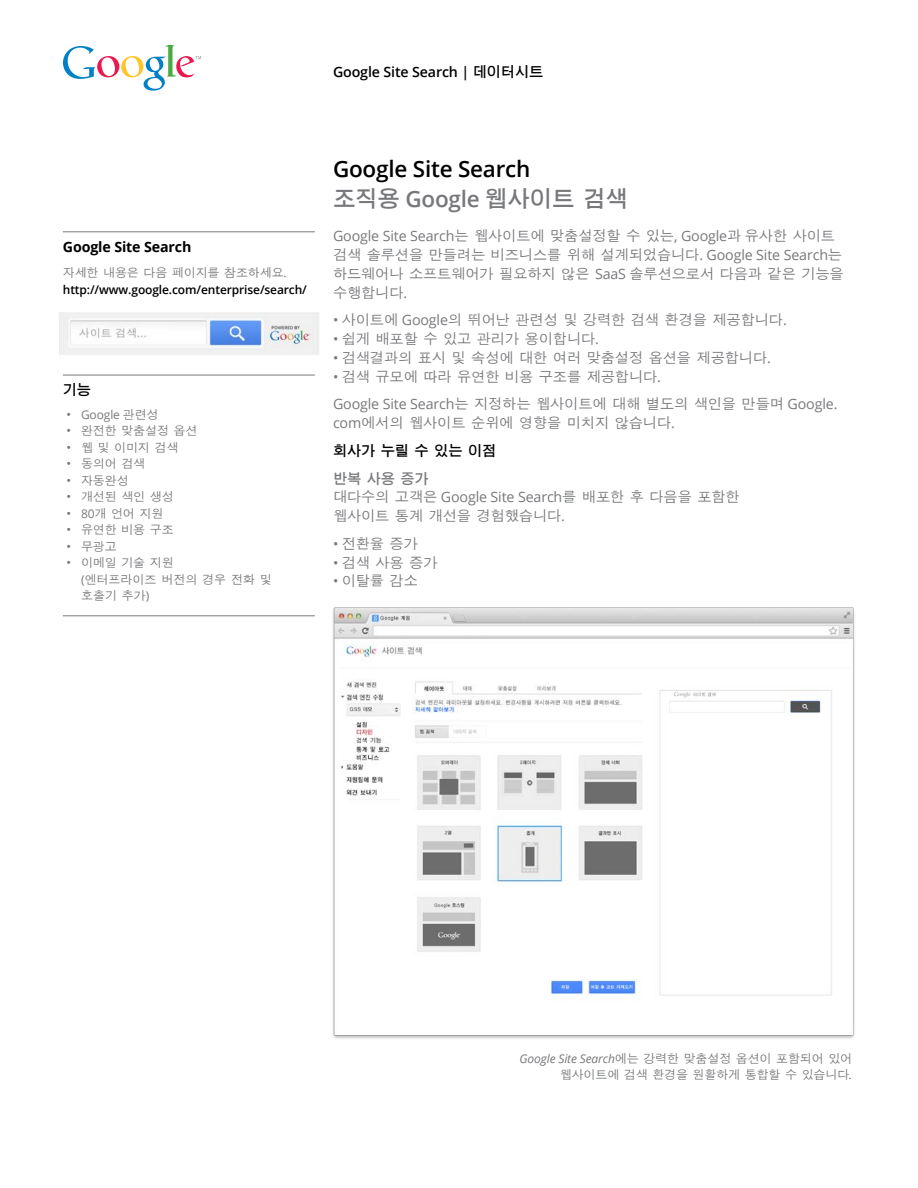
<style>
.page{position:relative;width:918px;height:1188px;background:#fff}
.page>*{position:absolute;margin:0;border:0;box-sizing:border-box;transform-origin:0 0}
.t1{font:600 22.5px "Open Sans";letter-spacing:-.01em;color:#000}
.t2{font:600 22.5px "SM Gothic Std";letter-spacing:-.01em;color:#77787b}
.t3{font:500 14.25px/18.8px "SM Gothic Std";letter-spacing:-.01em;color:#77787b}
.t4{font:14.25px "Open Sans";letter-spacing:-.01em;color:#77787b}
.t5{font:600 14.25px "Open Sans";letter-spacing:-.01em;color:#000}
.t6{font:700 14.25px "Open Sans";letter-spacing:-.01em;color:#000}
.t7{font:600 14.25px "SM Gothic Std";color:#000}
.t8{font:500 12px/16.5px "SM Gothic Std";letter-spacing:-.01em;color:#77787b;text-align:right}
.t9{font:600 12px "Open Sans";letter-spacing:-.01em;color:#000}
.t10{font:12px "Open Sans";letter-spacing:-.01em;color:#77787b}
.s1{font-family:"SM Gothic Std"}
.s2{font-family:"Open Sans";font-weight:400}
.s3{font-family:"SM Gothic Std";font-weight:500}
.s4{font-family:"Open Sans"}
.s5{font-weight:600;color:#000}
.s6{font-weight:600}
.s7{font-family:"Open Sans";font-weight:400;font-style:italic}
</style>
<div class="page">
<svg style="left:63px;top:45px;width:138px;height:46px"></svg>
<img style="left:333px;top:607px;width:522px;height:432px">
<hr style="left:63px;top:232px;width:252px;height:1px;background:#77787b">
<hr style="left:63px;top:375px;width:252px;height:1px;background:#77787b">
<hr style="left:63px;top:616px;width:252px;height:1px;background:#77787b">
<img style="left:59px;top:312px;width:260px;height:43px">
<p class="t5" style="left:333px;top:62px;width:212px">Google Site Search | <span class="s1">데이터시트</span></p>
<p class="t6" style="left:63px;top:236px;width:130px">Google Site Search</p>
<p class="t8" style="left:63px;top:265px;width:225px">자세한 내용은 다음 페이지를 참조하세요<span class="s2">.</span></p>
<p class="t9" style="left:63px;top:281px;width:246px">http://www.google.com/enterprise/search/</p>
<p class="t7" style="left:63px;top:382px;width:30px">기능</p>
<p class="t10" style="left:63px;top:406px;width:97px"><span class="s3">•</span> Google <span class="s3">관련성</span></p>
<p class="t8" style="left:63px;top:423px;width:136px">• 완전한 맞춤설정 옵션</p>
<p class="t8" style="left:63px;top:440px;width:117px">• 웹 및 이미지 검색</p>
<p class="t8" style="left:63px;top:456px;width:84px">• 동의어 검색</p>
<p class="t8" style="left:63px;top:473px;width:67px">• 자동완성</p>
<p class="t8" style="left:63px;top:489px;width:112px">• 개선된 색인 생성</p>
<p class="t8" style="left:63px;top:506px;width:102px">• <span class="s2">80</span>개 언어 지원</p>
<p class="t8" style="left:63px;top:522px;width:112px">• 유연한 비용 구조</p>
<p class="t8" style="left:63px;top:539px;width:55px">• 무광고</p>
<p class="t8" style="left:81px;top:555px;width:192px;text-align:left;text-indent:-18px">• 이메일 기술 지원<br><span class="s2">(</span>엔터프라이즈 버전의 경우 전화 및 호출기 추가<span class="s2">)</span></p>
<h1 class="t1" style="left:333px;top:153px;width:199px">Google Site Search</h1>
<h1 class="t2" style="left:333px;top:187px;width:296px">조직용 <span class="s4">Google</span> 웹사이트 검색</h1>
<p class="t4" style="left:333px;top:226px;width:504px">Google Site Search<span class="s3">는 웹사이트에 맞춤설정할 수 있는</span>, Google<span class="s3">과 유사한 사이트</span></p>
<p class="t3" style="left:333px;top:246px;width:512px;text-align:justify">검색 솔루션을 만들려는 비즈니스를 위해 설계되었습니다<span class="s2">. Google Site Search</span>는 하드웨어나 소프트웨어가 필요하지 않은 <span class="s2">SaaS</span> 솔루션으로서 다음과 같은 기능을 수행합니다<span class="s2">.</span></p>
<p class="t3" style="left:333px;top:312px;width:455px"><span class="s2">•</span> 사이트에 <span class="s2">Google</span>의 뛰어난 관련성 및 강력한 검색 환경을 제공합니다<span class="s2">.</span></p>
<p class="t3" style="left:333px;top:331px;width:268px"><span class="s2">•</span> 쉽게 배포할 수 있고 관리가 용이합니다<span class="s2">.</span></p>
<p class="t3" style="left:333px;top:349px;width:439px"><span class="s2">•</span> 검색결과의 표시 및 속성에 대한 여러 맞춤설정 옵션을 제공합니다<span class="s2">.</span></p>
<p class="t3" style="left:333px;top:368px;width:330px"><span class="s2">•</span> 검색 규모에 따라 유연한 비용 구조를 제공합니다<span class="s2">.</span></p>
<p class="t4" style="left:333px;top:394px;width:506px">Google Site Search<span class="s3">는 지정하는 웹사이트에 대해 별도의 색인을 만들며</span> Google.</p>
<p class="t3" style="left:333px;top:410px;width:343px;line-height:27.8px"><span class="s2">com</span>에서의 웹사이트 순위에 영향을 미치지 않습니다<span class="s2">. </span><span class="s5">회사가 누릴 수 있는 이점</span></p>
<p class="t3" style="left:333px;top:470px;width:408px"><span class="s6">반복 사용 증가<br></span>대다수의 고객은 <span class="s2">Google Site Search</span>를 배포한 후 다음을 포함한 웹사이트 통계 개선을 경험했습니다<span class="s2">.</span></p>
<p class="t3" style="left:333px;top:535px;width:87px"><span class="s2">•</span> 전환율 증가</p>
<p class="t3" style="left:333px;top:554px;width:106px"><span class="s2">•</span> 검색 사용 증가</p>
<p class="t3" style="left:333px;top:573px;width:87px"><span class="s2">•</span> 이탈률 감소</p>
<p class="t8" style="left:520px;top:1051px;width:334px"><span class="s7">Google Site Search</span>에는 강력한 맞춤설정 옵션이 포함되어 있어 웹사이트에 검색 환경을 원활하게 통합할 수 있습니다<span class="s7">.</span></p>
</div>
